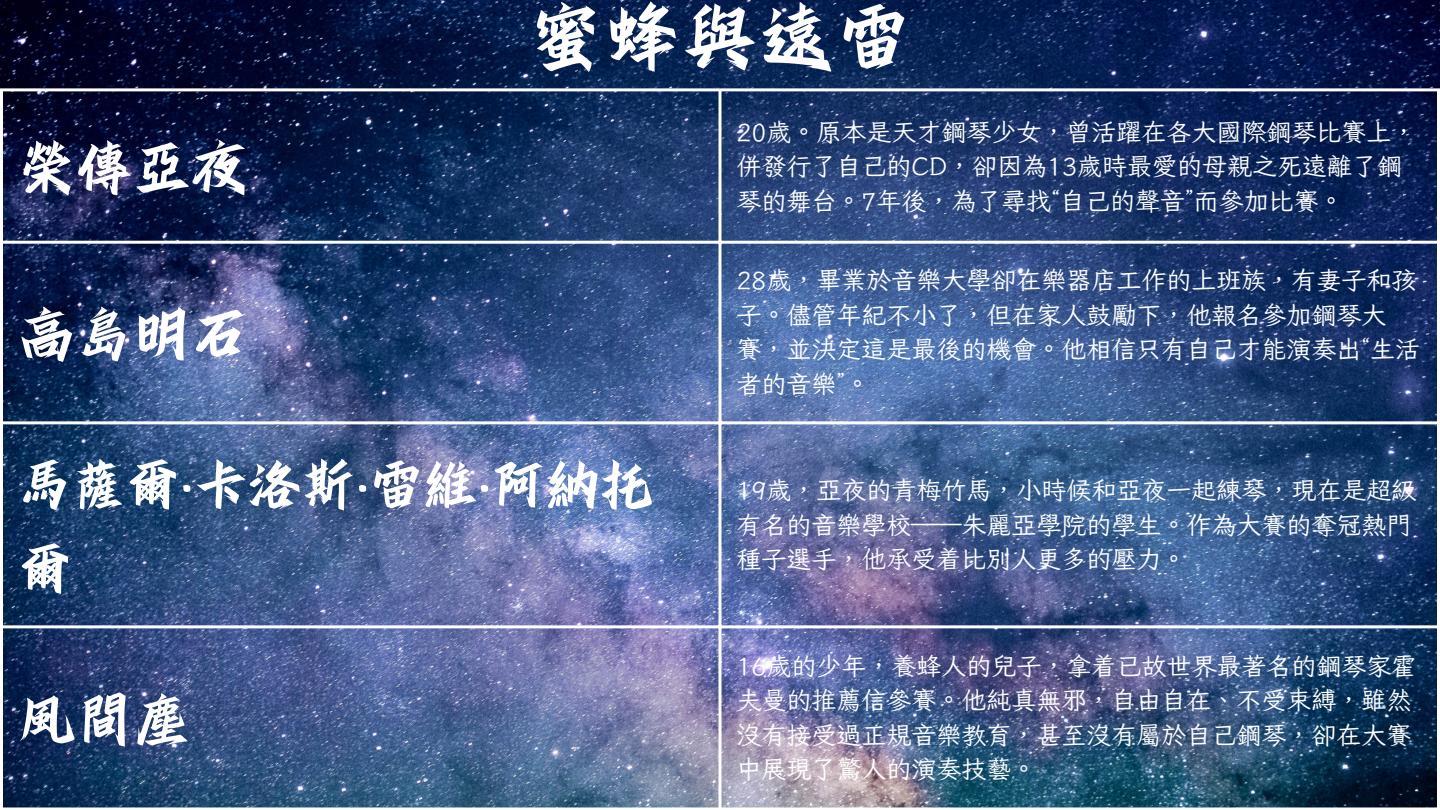
<style>
.page{position:relative;width:1440px;height:810px;background:#fff}
.page>*{position:absolute;margin:0;border:0;box-sizing:border-box;transform-origin:0 0}
.t1{font:81px "Canva Wind Drift TC";letter-spacing:.05em;color:#fff}
.t2{font:64px "Canva Wind Drift TC";color:#fff}
.t3{font:60px/84px "Canva Wind Drift TC";color:#fff}
.t4{font:25px/34.5px "Iansui 094";color:#fff}
</style>
<div class="page">
<img style="left:0;top:0;width:1440px;height:807px">
<hr style="left:0;top:91px;width:3px;height:716px;background:#fff">
<svg style="left:718px;top:91px;width:4px;height:716px"></svg>
<hr style="left:1437px;top:91px;width:3px;height:716px;background:#fff">
<hr style="left:0;top:88px;width:1440px;height:3px;background:#fff">
<hr style="left:0;top:241px;width:1440px;height:3px;background:#fff">
<hr style="left:0;top:421px;width:1440px;height:3px;background:#fff">
<hr style="left:0;top:625px;width:1440px;height:3px;background:#fff">
<h1 class="t2" style="left:18px;top:134px;width:232px">榮傳亞夜</h1>
<p class="t2" style="left:18px;top:300px;width:232px">高島明石</p>
<p class="t1" style="left:530px;top:-6px;width:382px">蜜蜂與遠雷</p>
<p class="t4" style="left:736px;top:114px;width:681px">20歲。原本是天才鋼琴少女，曾活躍在各大國際鋼琴比賽上，併發行了自己的CD，卻因為13歲時最愛的母親之死遠離了鋼琴的舞台。7年後，為了尋找“自己的聲音”而參加比賽。</p>
<p class="t4" style="left:736px;top:263px;width:685px">28歲，畢業於音樂大學卻在樂器店工作的上班族，有妻子和孩子。儘管年紀不小了，但在家人鼓勵下，他報名參加鋼琴大<br>賽，並決定這是最後的機會。他相信只有自己才能演奏出“生活者的音樂”。</p>
<p class="t3" style="left:18px;top:441px;width:637px">馬薩爾·卡洛斯·雷維·阿納托爾</p>
<p class="t2" style="left:18px;top:686px;width:174px">風間塵</p>
<p class="t4" style="left:736px;top:473px;width:681px">19歲，亞夜的青梅竹馬，小時候和亞夜一起練琴，現在是超級有名的音樂學校——朱麗亞學院的學生。作為大賽的奪冠熱門種子選手，他承受着比別人更多的壓力。</p>
<p class="t4" style="left:736px;top:648px;width:681px">16歲的少年，養蜂人的兒子，拿着已故世界最著名的鋼琴家霍夫曼的推薦信參賽。他純真無邪，自由自在、不受束縛，雖然沒有接受過正規音樂教育，甚至沒有屬於自己鋼琴，卻在大賽中展現了驚人的演奏技藝。</p>
</div>
